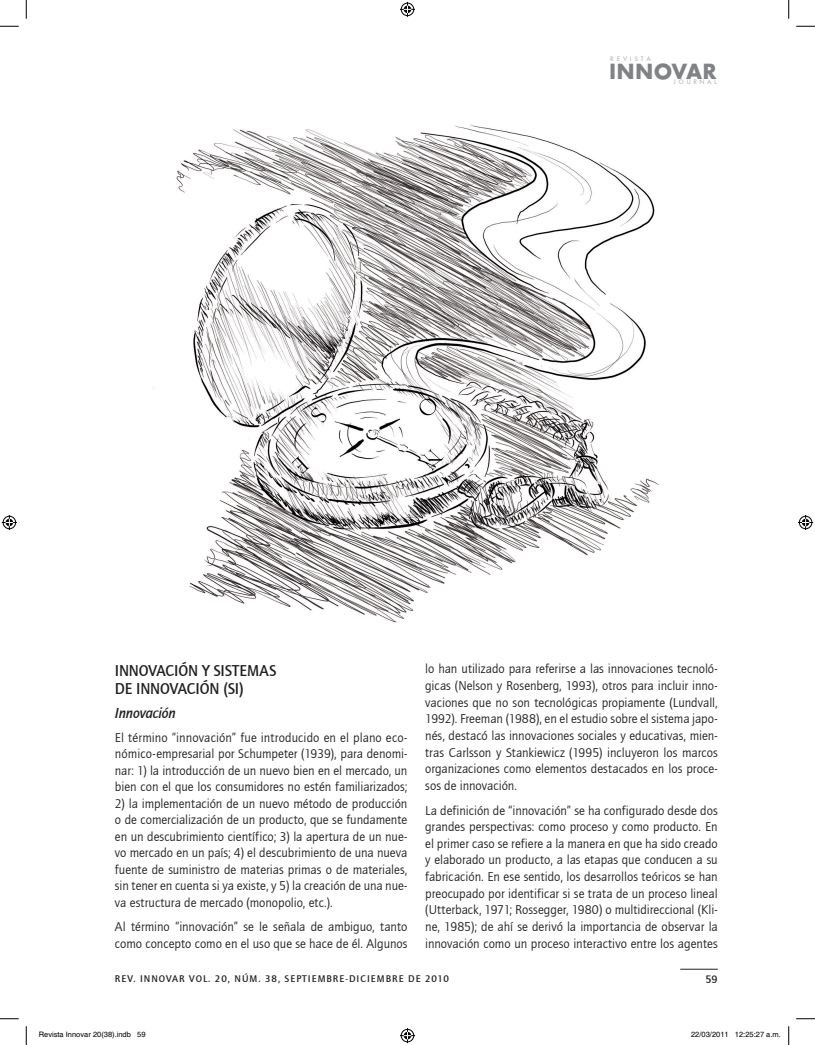
<style>
.page{position:relative;width:815px;height:1045px;background:#fff}
.page>*{position:absolute;margin:0;border:0;box-sizing:border-box;transform-origin:0 0}
.t1{font:700 22.75px "Futura TEE";letter-spacing:.005em;color:#808285}
.t2{font:16.25px/17.8px "Quay Sans Md ITCTT";letter-spacing:-.01em;color:#231f20;scale:.95 1}
.t3{font:15px "Quay Sans Md ITCTT Italic";letter-spacing:-.01em;color:#231f20;scale:.95 1}
.t4{font:13.12px/16.6px "Quay Sans ITCTT Book";color:#231f20;text-align:justify}
.t5{font:11.25px "Quay Sans Md ITCTT";color:#231f20}
.t6{font:10px "Quay Sans Md ITCTT";letter-spacing:.1em;color:#231f20}
.t7{font:7.5px "Helvetica";color:#000}
.t8{font:500 6.88px "Futura TEE";letter-spacing:.36em;color:#bcbdc0}
.t9{font:500 6.88px "Futura TEE";letter-spacing:.4em;color:#bcbdc0}
</style>
<div class="page">
<hr style="left:680px;top:969px;width:37px;height:1px;background:#231f20">
<img style="left:153px;top:124px;width:506px;height:499px">
<svg style="left:0;top:25px;width:19px;height:2px"></svg>
<svg style="left:796px;top:25px;width:18px;height:2px"></svg>
<svg style="left:0;top:1018px;width:19px;height:1px"></svg>
<svg style="left:796px;top:1018px;width:18px;height:1px"></svg>
<svg style="left:25px;top:0;width:2px;height:19px"></svg>
<svg style="left:25px;top:1026px;width:2px;height:19px"></svg>
<svg style="left:788px;top:0;width:1px;height:19px"></svg>
<svg style="left:788px;top:1026px;width:1px;height:19px"></svg>
<svg style="left:400px;top:2px;width:15px;height:15px"></svg>
<svg style="left:400px;top:1028px;width:15px;height:15px"></svg>
<svg style="left:2px;top:515px;width:15px;height:15px"></svg>
<svg style="left:798px;top:515px;width:14px;height:15px"></svg>
<p class="t9" style="left:610px;top:55px;width:42px">REVISTA</p>
<h1 class="t1" style="left:609px;top:57px;width:109px">INNOVAR</h1>
<p class="t8" style="left:673px;top:78px;width:45px">JOURNAL</p>
<p class="t2" style="left:115px;top:662px;width:171px">INNOVACIÓN Y SISTEMAS<br>DE INNOVACIÓN (SI)</p>
<p class="t3" style="left:115px;top:704px;width:66px">Innovación</p>
<p class="t4" style="left:115px;top:729px;width:294px">El término “innovación” fue introducido en el plano eco&shy;nómico-empresarial por Schumpeter (1939), para denomi&shy;nar: 1) la introducción de un nuevo bien en el mercado, un bien con el que los consumidores no estén familiarizados;</p>
<p class="t4" style="left:115px;top:795px;width:294px">2) la implementación de un nuevo método de producción o de comercialización de un producto, que se fundamente en un descubrimiento científico; 3) la apertura de un nue&shy;vo mercado en un país; 4) el descubrimiento de una nueva fuente de suministro de materias primas o de materiales, sin tener en cuenta si ya existe, y 5) la creación de una nue&shy;va estructura de mercado (monopolio, etc.).</p>
<p class="t4" style="left:115px;top:919px;width:294px">Al término “innovación” se le señala de ambiguo, tanto como concepto como en el uso que se hace de él. Algunos</p>
<p class="t4" style="left:425px;top:661px;width:294px">lo han utilizado para referirse a las innovaciones tecnoló&shy;gicas (Nelson y Rosenberg, 1993), otros para incluir inno&shy;vaciones que no son tecnológicas propiamente (Lundvall, 1992). Freeman (1988), en el estudio sobre el sistema japo&shy;nés, destacó las innovaciones sociales y educativas, mien&shy;tras Carlsson y Stankiewicz (1995) incluyeron los marcos organizaciones como elementos destacados en los proce&shy;sos de innovación.</p>
<p class="t4" style="left:425px;top:802px;width:294px">La definición de “innovación” se ha configurado desde dos grandes perspectivas: como proceso y como producto. En el primer caso se refiere a la manera en que ha sido creado y elaborado un producto, a las etapas que conducen a su fabricación. En ese sentido, los desarrollos teóricos se han preocupado por identificar si se trata de un proceso lineal (Utterback, 1971; Rossegger, 1980) o multidireccional (Kli&shy;ne, 1985); de ahí se derivó la importancia de observar la innovación como un proceso interactivo entre los agentes</p>
<p class="t6" style="left:115px;top:973px;width:335px">REV. I NNOVAR VOL. 20, NÚM. 38, SEPTIEMBRE-DICIEMBRE DE 2010</p>
<p class="t5" style="left:705px;top:973px;width:14px">59</p>
<p class="t7" style="left:39px;top:1030px;width:108px">Revista Innovar 20(38).indb 59</p>
<p class="t7" style="left:691px;top:1030px;width:91px">22/03/2011 12:25:27 a.m.</p>
</div>
